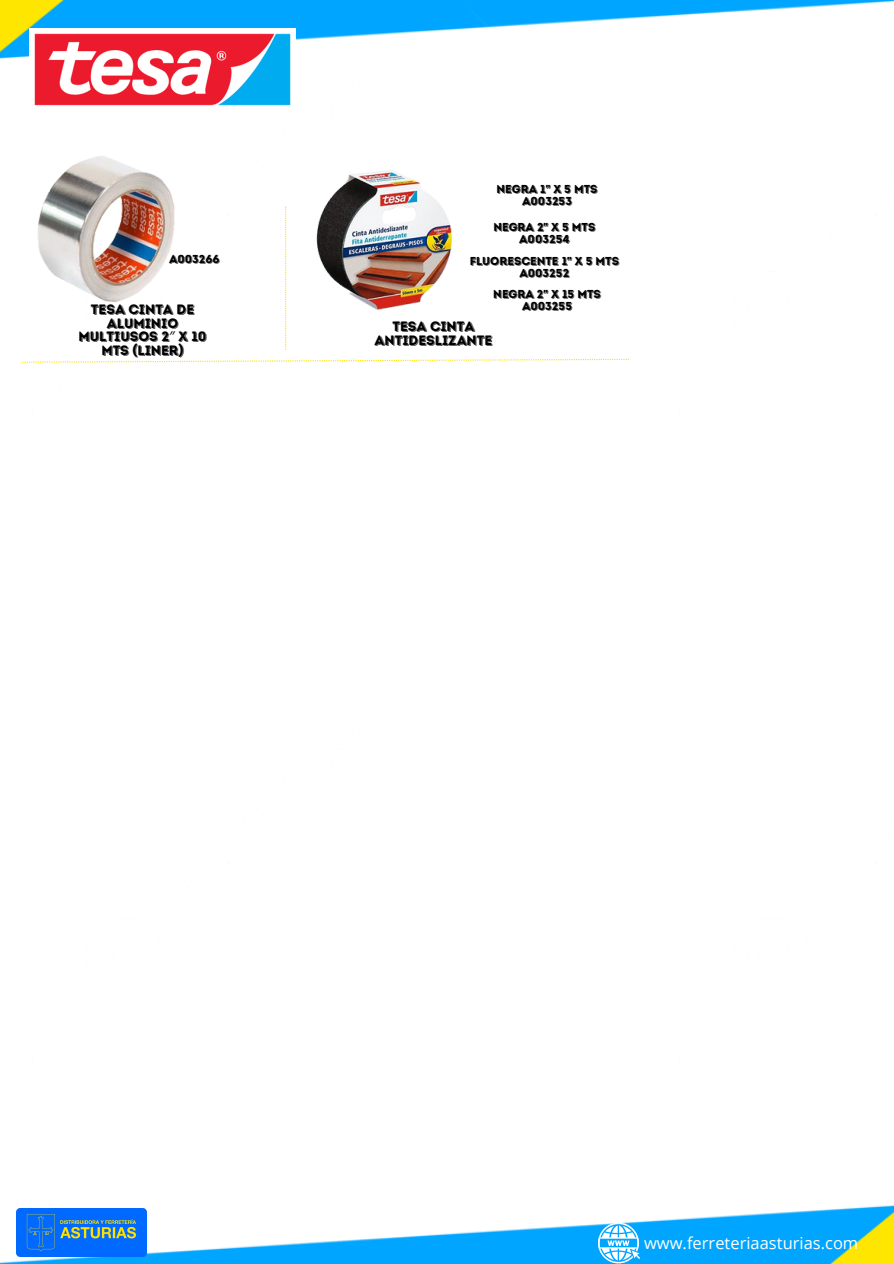
<style>
.page{position:relative;width:894px;height:1264px;background:#fff}
.page>*{position:absolute;margin:0;border:0;box-sizing:border-box;transform-origin:0 0}
.t1{font:16.5px "Open Sans";color:#fff}
.t2{font:13.65px/13.5px "Intro Rust Base Shade";color:#000;text-align:center}
.t3{font:11.55px "Intro Rust Base Shade";color:#000}
.s1{font-family:"Noto Sans"}
</style>
<div class="page">
<img style="left:0;top:0;width:893px;height:1263px">
<img style="left:17px;top:1208px;width:129px;height:47px">
<svg style="left:598px;top:1222px;width:42px;height:40px"></svg>
<img style="left:29px;top:28px;width:267px;height:82px">
<img style="left:37px;top:156px;width:143px;height:149px">
<img style="left:312px;top:166px;width:144px;height:147px">
<svg style="left:22px;top:359px;width:606px;height:4px"></svg>
<svg style="left:285px;top:207px;width:1px;height:142px"></svg>
<h3 class="t3" style="left:169px;top:252px;width:52px">A003266</h3>
<p class="t2" style="left:79px;top:302px;width:129px">TESA CINTA DE<br>ALUMINIO<br>MULTIUSOS 2<span class="s1">″</span> X 10<br>MTS (LINER)</p>
<p class="t3" style="left:496px;top:182px;width:102px">NEGRA 1" X 5 MTS</p>
<p class="t3" style="left:522px;top:194px;width:51px">A003253</p>
<p class="t3" style="left:493px;top:220px;width:103px">NEGRA 2" X 5 MTS</p>
<p class="t3" style="left:519px;top:232px;width:52px">A003254</p>
<p class="t3" style="left:469px;top:254px;width:151px">FLUORESCENTE 1" X 5 MTS</p>
<p class="t3" style="left:519px;top:265px;width:51px">A003252</p>
<p class="t3" style="left:493px;top:287px;width:109px">NEGRA 2" X 15 MTS</p>
<p class="t3" style="left:522px;top:299px;width:51px">A003255</p>
<h2 class="t2" style="left:374px;top:320px;width:119px">TESA CINTA<br>ANTIDESLIZANTE</h2>
<p class="t1" style="left:644px;top:1230px;width:216px">www.ferreteriaasturias.com</p>
</div>
